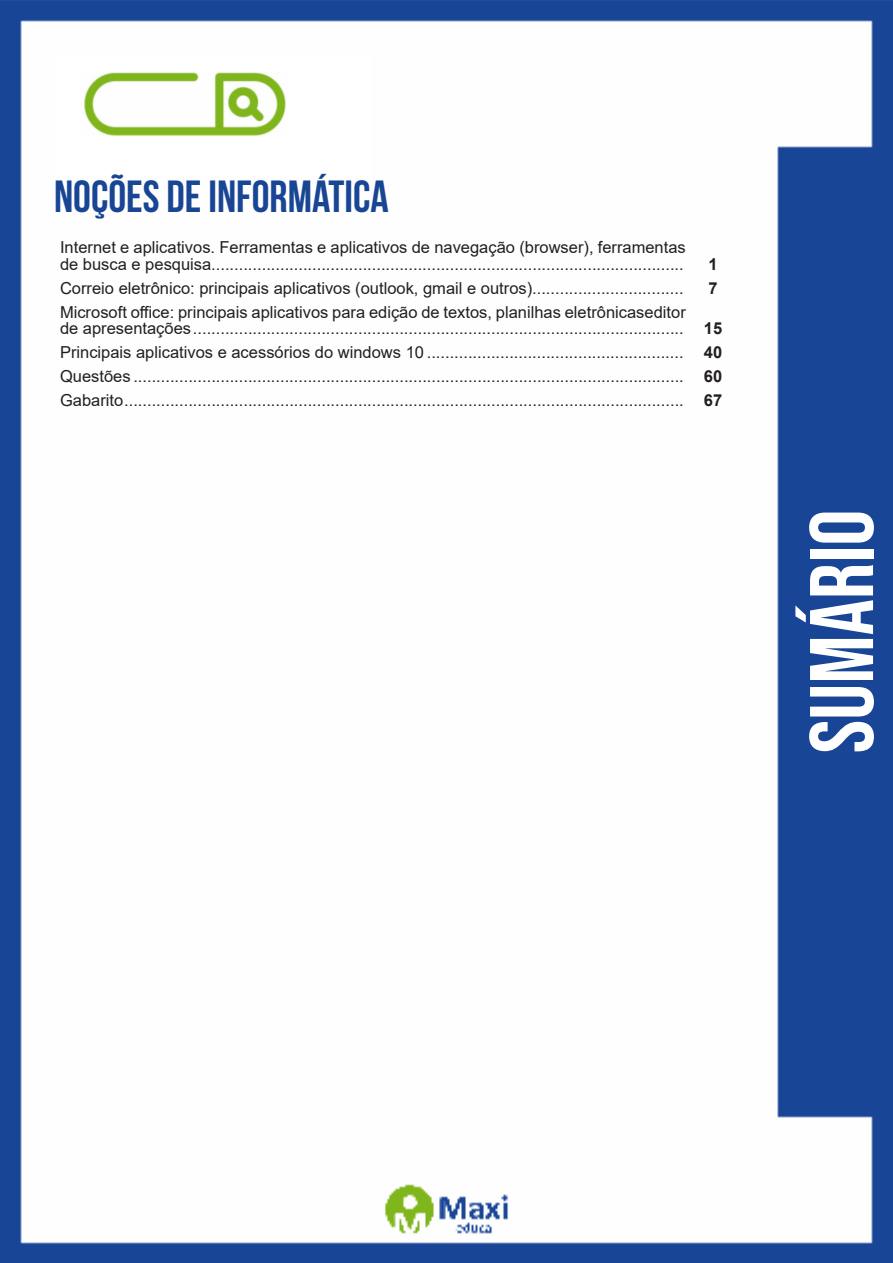
<style>
.page{position:relative;width:893px;height:1263px;background:#fff}
.page>*{position:absolute;margin:0;border:0;box-sizing:border-box;transform-origin:0 0}
.t1{font:90px "Bebas Neue";color:#fff}
.t2{font:700 45px "Bebas Neue";color:#184695}
.ALTERNATIVAS{font:16.5px/16.5px "Arial";color:#231f20}
.INDICE{font:700 16.5px "Arial";color:#231f20}
</style>
<div class="page">
<img style="left:0;top:0;width:893px;height:1263px">
<div style="left:55px;top:55px;width:317px;height:121px;background:#fff"></div>
<img style="left:84px;top:72px;width:201px;height:64px">
<p class="t2" style="left:54px;top:172px;width:336px">NOÇÕES DE INFORMÁTICA</p>
<p class="ALTERNATIVAS" style="left:60px;top:239px;width:627px">Internet e aplicativos. Ferramentas e aplicativos de navegação (browser), ferramentas de busca e pesquisa.......................................................................................................</p>
<p class="INDICE" style="left:708px;top:252px;width:11px">1</p>
<p class="ALTERNATIVAS" style="left:60px;top:280px;width:625px">Correio eletrônico: principais aplicativos (outlook, gmail e outros).................................</p>
<p class="INDICE" style="left:708px;top:276px;width:11px">7</p>
<p class="ALTERNATIVAS" style="left:60px;top:304px;width:627px">Microsoft office: principais aplicativos para edição de textos, planilhas eletrônicaseditor de apresentações...........................................................................................................</p>
<p class="INDICE" style="left:704px;top:317px;width:20px">15</p>
<p class="ALTERNATIVAS" style="left:60px;top:344px;width:625px">Principais aplicativos e acessórios do windows 10 ........................................................</p>
<p class="INDICE" style="left:704px;top:341px;width:20px">40</p>
<p class="ALTERNATIVAS" style="left:60px;top:368px;width:625px">Questões ........................................................................................................................</p>
<p class="INDICE" style="left:704px;top:365px;width:20px">60</p>
<p class="ALTERNATIVAS" style="left:60px;top:392px;width:625px">Gabarito..........................................................................................................................</p>
<p class="INDICE" style="left:704px;top:389px;width:20px">67</p>
<h1 class="t1" style="left:791px;top:753px;width:245px;rotate:-90deg">sumário</h1>
</div>
